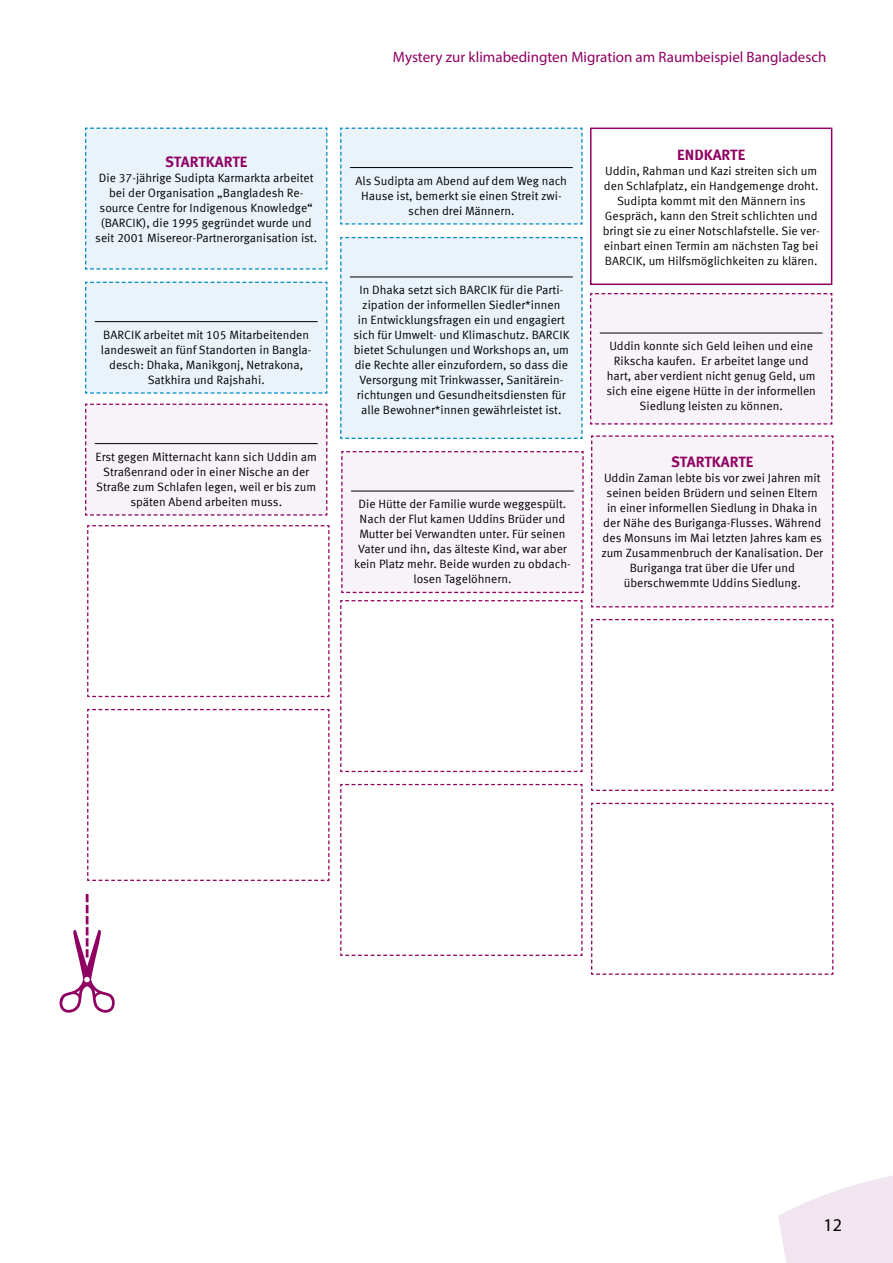
<style>
.page{position:relative;width:893px;height:1263px;background:#fff}
.page>*{position:absolute;margin:0;border:0;box-sizing:border-box;transform-origin:0 0}
.t1{font:18px "Myriad Pro";color:#000}
.t2{font:15px "Myriad Pro";color:#8f0062}
.t3{font:700 15px "Meta Offc";color:#8f0062}
.t4{font:12px/15px "Meta Offc Norm";color:#000;text-align:center}
</style>
<div class="page">
<div style="left:85px;top:127px;width:243px;height:143px;background:#ebf3fa"></div>
<div style="left:591px;top:435px;width:243px;height:173px;background:#f8f3f8"></div>
<svg style="left:591px;top:619px;width:243px;height:172px"></svg>
<svg style="left:591px;top:802px;width:243px;height:173px"></svg>
<svg style="left:340px;top:783px;width:243px;height:173px"></svg>
<svg style="left:87px;top:525px;width:243px;height:173px"></svg>
<svg style="left:87px;top:708px;width:243px;height:173px"></svg>
<svg style="left:340px;top:451px;width:244px;height:322px"></svg>
<div style="left:590px;top:293px;width:243px;height:132px;background:#f8f3f8"></div>
<div style="left:85px;top:403px;width:243px;height:113px;background:#f8f3f8"></div>
<div style="left:590px;top:128px;width:242px;height:157px;border:2px solid #8f0062"></div>
<div style="left:85px;top:281px;width:243px;height:113px;background:#ebf3fa"></div>
<div style="left:340px;top:237px;width:243px;height:202px;background:#ebf3fa"></div>
<div style="left:340px;top:127px;width:243px;height:98px;background:#ebf3fa"></div>
<svg style="left:59px;top:894px;width:56px;height:119px"></svg>
<svg style="left:778px;top:1176px;width:115px;height:87px"></svg>
<p class="t3" style="left:165px;top:153px;width:84px">STARTKARTE</p>
<p class="t4" style="left:95px;top:170px;width:222px">Die 37-jährige Sudipta Karmarkta arbeitet bei der Organisation „Bangladesh Re&shy;source Centre for Indigenous Knowledge“ (BARCIK), die 1995 gegründet wurde und seit 2001 Misereor-Partnerorganisation ist.</p>
<p class="t4" style="left:101px;top:327px;width:212px">BARCIK arbeitet mit 105 Mitarbeitenden landesweit an fünf Standorten in Bangla&shy;desch: Dhaka, Manikgonj, Netrakona, Satkhira und Rajshahi.</p>
<p class="t4" style="left:95px;top:449px;width:223px">Erst gegen Mitternacht kann sich Uddin am Straßenrand oder in einer Nische an der Straße zum Schlafen legen, weil er bis zum späten Abend arbeiten muss.</p>
<p class="t2" style="left:393px;top:48px;width:435px">Mystery zur klimabedingten Migration am Raumbeispiel Bangladesch</p>
<p class="t4" style="left:356px;top:173px;width:213px">Als Sudipta am Abend auf dem Weg nach<br>Hause ist, bemerkt sie einen Streit zwi&shy;schen drei Männern.</p>
<p class="t4" style="left:354px;top:283px;width:217px">In Dhaka setzt sich BARCIK für die Parti&shy;zipation der informellen Siedler*innen<br>in Entwicklungsfragen ein und engagiert sich für Umwelt- und Klimaschutz. BARCIK bietet Schulungen und Workshops an, um die Rechte aller einzufordern, so dass die Versorgung mit Trinkwasser, Sanitärein&shy;richtungen und Gesundheitsdiensten für alle Bewohner*innen gewährleistet ist.</p>
<p class="t4" style="left:354px;top:497px;width:218px">Die Hütte der Familie wurde weggespült.<br>Nach der Flut kamen Uddins Brüder und Mutter bei Verwandten unter. Für seinen Vater und ihn, das älteste Kind, war aber kein Platz mehr. Beide wurden zu obdach&shy;losen Tagelöhnern.</p>
<p class="t3" style="left:677px;top:145px;width:70px">ENDKARTE</p>
<p class="t4" style="left:603px;top:163px;width:218px">Uddin, Rahman und Kazi streiten sich um den Schlafplatz, ein Handgemenge droht.<br>Sudipta kommt mit den Männern ins Gespräch, kann den Streit schlichten und bringt sie zu einer Notschlafstelle. Sie ver&shy;einbart einen Termin am nächsten Tag bei BARCIK, um Hilfsmöglichkeiten zu klären.</p>
<p class="t4" style="left:606px;top:339px;width:211px">Uddin konnte sich Geld leihen und eine Rikscha kaufen. Er arbeitet lange und hart, aber verdient nicht genug Geld, um sich eine eigene Hütte in der informellen Siedlung leisten zu können.</p>
<p class="t3" style="left:671px;top:453px;width:84px">STARTKARTE</p>
<p class="t4" style="left:601px;top:471px;width:223px">Uddin Zaman lebte bis vor zwei Jahren mit seinen beiden Brüdern und seinen Eltern in einer informellen Siedlung in Dhaka in der Nähe des Buriganga-Flusses. Während des Monsuns im Mai letzten Jahres kam es zum Zusammenbruch der Kanalisation. Der Buriganga trat über die Ufer und überschwemmte Uddins Siedlung.</p>
<h1 class="t1" style="left:823px;top:1214px;width:20px">12</h1>
</div>
